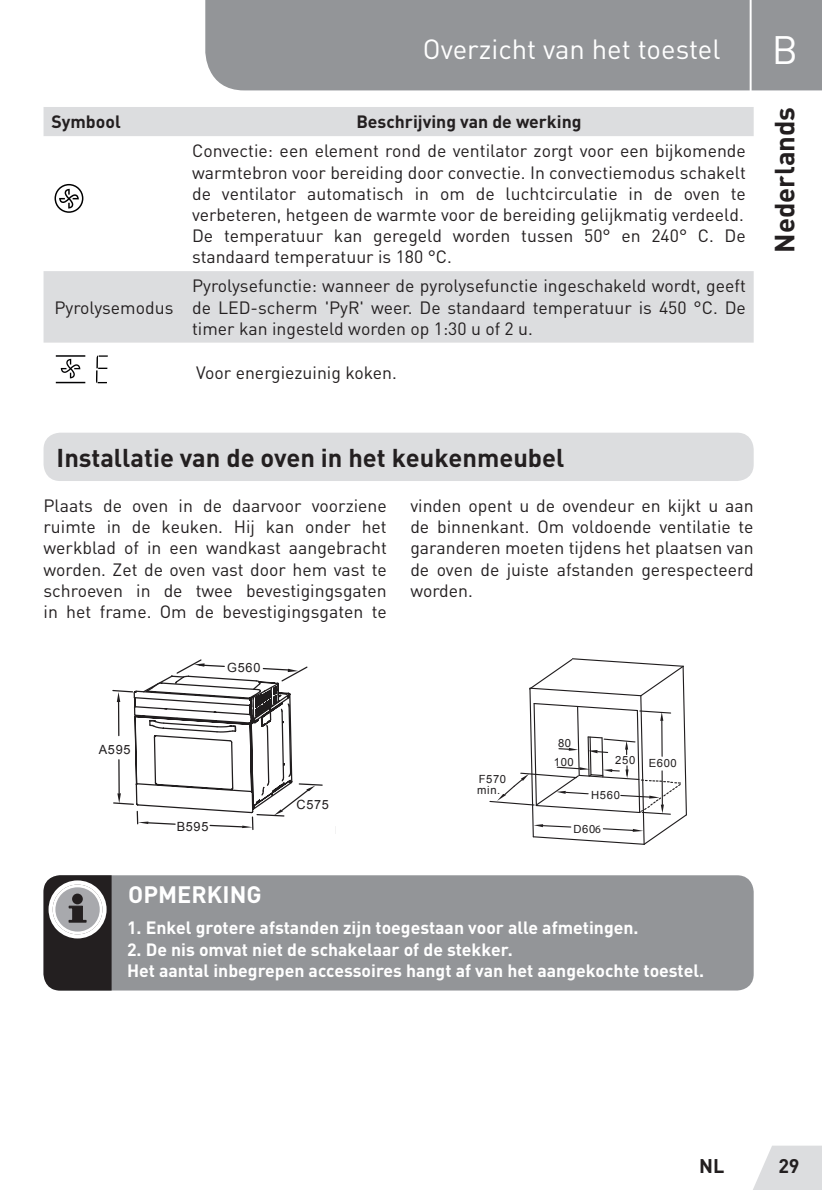
<style>
.page{position:relative;width:822px;height:1190px;background:#fff}
.page>*{position:absolute;margin:0;border:0;box-sizing:border-box;transform-origin:0 0}
.t1{font:39.2px "DIN Pro";color:#fff}
.TitreGauche{font:27.4px "DIN Pro";color:#fff}
.t2{font:700 27.4px "DIN Pro";color:#231f20}
.Sous-titre{font:700 25.4px "DIN Pro";color:#231f20}
.t3{font:700 23.6px "DIN Pro";color:#fff}
.t4{font:700 19.6px "DIN Pro";color:#231f20}
.t5{font:17.6px/21.2px "DIN Pro";color:#231f20;text-align:justify}
.t6{font:700 17.6px "DIN Pro";color:#fff}
.t7{font:700 17.6px "DIN Pro";color:#231f20}
.t8{font:17.6px "DIN";color:#231f20}
.t9{font:12.8px "Arial";letter-spacing:.055em;color:#201d1e}
.t10{font:11.2px/10.8px "Arial";letter-spacing:.055em;color:#201d1e}
.s1{font-style:inherit}
</style>
<div class="page">
<svg style="left:753px;top:1146px;width:69px;height:44px;background:#e0e1e3"></svg>
<div style="left:257px;top:0;width:565px;height:90px;background:#939598"></div>
<hr style="left:750px;top:0;width:2px;height:101px;background:#fff">
<div style="left:44px;top:875px;width:710px;height:116px;background:#939598;border-radius:17px"></div>
<svg style="left:44px;top:875px;width:68px;height:116px;background:#5a5859"></svg>
<div style="left:72px;top:894px;width:11px;height:10px;background:#231f20;border-radius:50%"></div>
<svg style="left:133px;top:0;width:124px;height:433px"></svg>
<svg style="left:112px;top:659px;width:211px;height:171px"></svg>
<svg style="left:489px;top:658px;width:198px;height:187px"></svg>
<div style="left:44px;top:433px;width:710px;height:48px;background:#dcdddf;border-radius:17px"></div>
<svg style="left:44px;top:107px;width:710px;height:236px"></svg>
<svg style="left:95px;top:185px;width:31px;height:33px"></svg>
<svg style="left:55px;top:184px;width:28px;height:29px"></svg>
<svg style="left:56px;top:355px;width:29px;height:28px"></svg>
<svg style="left:96px;top:355px;width:12px;height:28px"></svg>
<p class="TitreGauche" style="left:423px;top:31px;width:299px">Overzicht van het toestel</p>
<p class="t7" style="left:51px;top:110px;width:71px">Symbool</p>
<p class="t7" style="left:356px;top:110px;width:227px">Beschrijving van de werking</p>
<p class="t5" style="left:192px;top:140px;width:555px">Convectie: een element rond de ventilator zorgt voor een bijkomende warmtebron voor bereiding door convectie. In convectiemodus schakelt de ventilator automatisch in om de luchtcirculatie in de oven te verbeteren, hetgeen de warmte voor de bereiding gelijkmatig verdeeld.</p>
<p class="t5" style="left:192px;top:224px;width:555px">De temperatuur kan geregeld worden tussen 50° en 240° C. De standaard temperatuur is 180 °C.</p>
<p class="t5" style="left:54px;top:296px;width:121px">Pyrolysemodus</p>
<p class="t5" style="left:192px;top:275px;width:555px">Pyrolysefunctie: wanneer de pyrolysefunctie ingeschakeld wordt, geeft de LED-scherm 'PyR' weer. De standaard temperatuur is 450 °C. De timer kan ingesteld worden op 1:30 u of 2 u.</p>
<p class="t8" style="left:196px;top:362px;width:202px">Voor energiezuinig koken.</p>
<p class="t1" style="left:772px;top:23px;width:28px">B</p>
<p class="t2" style="left:766px;top:253px;width:147px;rotate:-90deg">Nederlands</p>
<p class="Sous-titre" style="left:57px;top:441px;width:509px">Installatie van de oven in het keukenmeubel</p>
<p class="t5" style="left:44px;top:494px;width:345px">Plaats de oven in de daarvoor voorziene ruimte in de keuken. Hij kan onder het werkblad of in een wandkast aangebracht worden. Zet de oven vast door hem vast te schroeven in de twee bevestigingsgaten in het frame. Om de bevestigingsgaten te</p>
<p class="t5" style="left:410px;top:494px;width:345px">vinden opent u de ovendeur en kijkt u aan de binnenkant. Om voldoende ventilatie te garanderen moeten tijdens het plaatsen van de oven de juiste afstanden gerespecteerd worden.</p>
<p class="t9" style="left:227px;top:659px;width:35px">G560</p>
<p class="t9" style="left:99px;top:741px;width:33px">A595</p>
<p class="t9" style="left:177px;top:818px;width:33px">B595</p>
<p class="t9" style="left:297px;top:796px;width:34px">C575</p>
<p class="t10" style="left:477px;top:774px;width:30px">F570 min.</p>
<p class="t10" style="left:554px;top:733px;width:21px;line-height:19.2px;text-align:center">80<br>100</p>
<p class="t10" style="left:615px;top:755px;width:21px">250</p>
<p class="t10" style="left:591px;top:790px;width:30px">H560</p>
<p class="t10" style="left:573px;top:823px;width:29px">D60<span class="s1">6</span></p>
<p class="t10" style="left:649px;top:758px;width:30px">E600</p>
<p class="t3" style="left:128px;top:879px;width:135px">OPMERKING</p>
<p class="t6" style="left:127px;top:916px;width:513px">1. Enkel grotere afstanden zijn toegestaan voor alle afmetingen.</p>
<p class="t6" style="left:127px;top:937px;width:387px">2. De nis omvat niet de schakelaar of de stekker.</p>
<p class="t6" style="left:127px;top:958px;width:579px">Het aantal inbegrepen accessoires hangt af van het aangekochte toestel.</p>
<p class="t4" style="left:699px;top:1152px;width:27px">NL</p>
<p class="t4" style="left:778px;top:1152px;width:23px">29</p>
</div>
